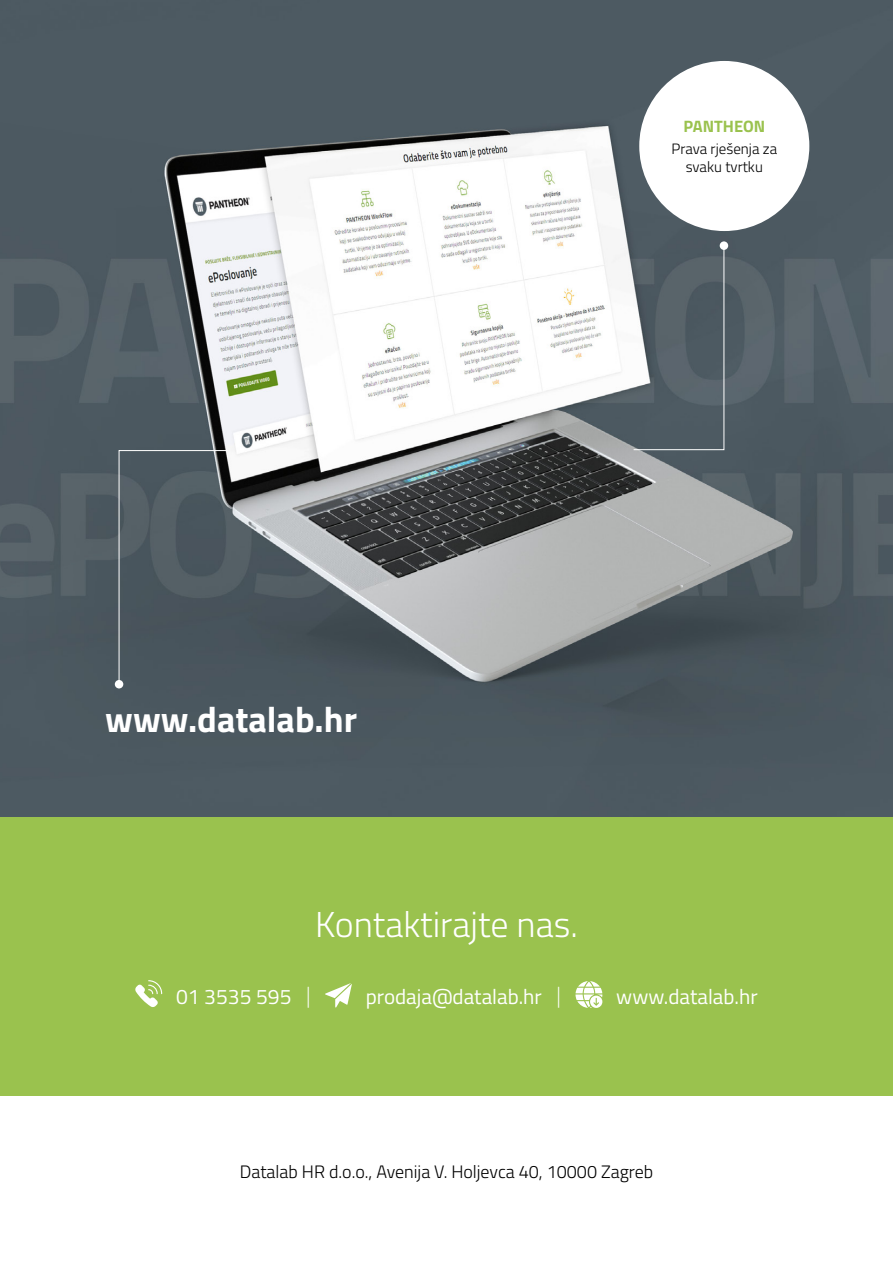
<style>
.page{position:relative;width:893px;height:1263px;background:#fff}
.page>*{position:absolute;margin:0;border:0;box-sizing:border-box;transform-origin:0 0}
.t1{font:300 36px "Titillium";color:#fff}
.t2{font:700 36px "Titillium";color:#fff}
.t3{font:21px "Titillium";color:#fff}
.t4{font:300 18px "Titillium";color:#000}
.t5{font:700 16.5px "Titillium";color:#9ac24e}
.t6{font:300 15px/18px "Titillium";color:#000;text-align:center}
.s1{font-family:"Clan CE"}
</style>
<div class="page">
<img style="left:0;top:0;width:893px;height:817px">
<div style="left:0;top:817px;width:893px;height:279px;background:#9ac24e"></div>
<svg style="left:135px;top:980px;width:27px;height:27px"></svg>
<svg style="left:325px;top:983px;width:27px;height:24px"></svg>
<svg style="left:575px;top:981px;width:27px;height:27px"></svg>
<div style="left:639px;top:61px;width:170px;height:170px;background:#fff;border-radius:50%"></div>
<div style="left:115px;top:680px;width:8px;height:8px;background:#fff;border-radius:50%"></div>
<svg style="left:118px;top:450px;width:110px;height:235px;background:#4e5961"></svg>
<div style="left:720px;top:241px;width:8px;height:9px;background:#fff;border-radius:50%"></div>
<svg style="left:633px;top:245px;width:92px;height:205px;background:#5b676e"></svg>
<p class="t5" style="left:683px;top:114px;width:83px">PANTHEON</p>
<p class="t6" style="left:671px;top:139px;width:107px">Prava rješenja za svaku tvrtku</p>
<h1 class="t2" style="left:105px;top:692px;width:253px">www.datalab.hr</h1>
<h1 class="t1" style="left:315px;top:898px;width:264px">Kontaktirajte nas.</h1>
<p class="t3" style="left:176px;top:981px;width:137px">01 3535 595 <span class="s1">|</span></p>
<p class="t3" style="left:366px;top:981px;width:197px">prodaja@datalab.hr <span class="s1">|</span></p>
<p class="t3" style="left:616px;top:981px;width:143px">www.datalab.hr</p>
<p class="t4" style="left:240px;top:1158px;width:415px">Datalab HR d.o.o., Avenija V. Holjevca 40, 10000 Zagreb</p>
</div>
